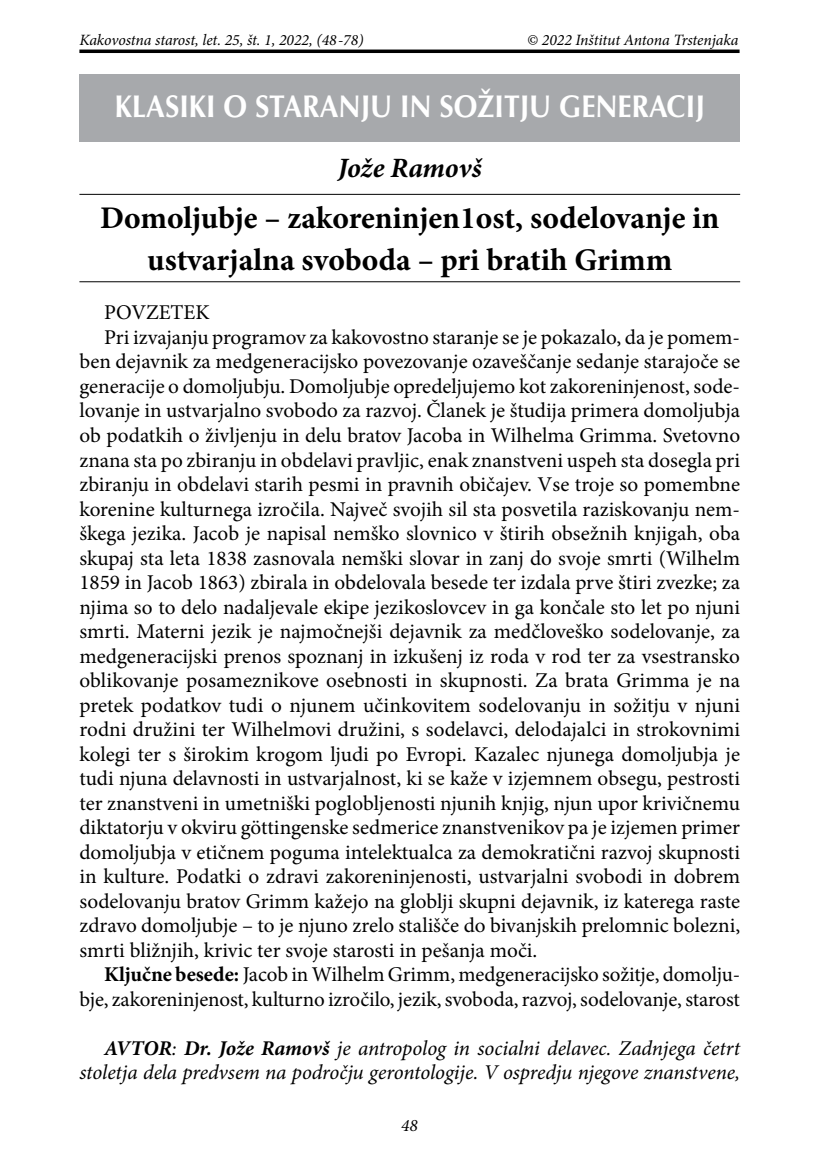
<style>
.page{position:relative;width:819px;height:1166px;background:#fff}
.page>*{position:absolute;margin:0;border:0;box-sizing:border-box;transform-origin:0 0}
.t1{font:700 31.5px/42px "Minion Pro";color:#000;text-align:center}
.t2{font:700 31.5px "Optima LTCYR";color:#fff;scale:.9 1}
.t3{font:italic 700 28px "Minion Pro";letter-spacing:-.005em;color:#000}
.t4{font:21px "Minion Pro";color:#000}
.t5{font:italic 21px/24.5px "Minion Pro";letter-spacing:-.005em;color:#000;text-align:right}
.t6{font:italic 17.5px "Minion Pro";color:#000}
.t7{font:italic 15.75px "Minion Pro";letter-spacing:-.01em;color:#000}
.s1{font-weight:700}
</style>
<div class="page">
<hr style="left:79px;top:50px;width:660px;height:3px;background:#000">
<div style="left:79px;top:74px;width:660px;height:68px;background:#a7a9ac"></div>
<hr style="left:79px;top:194px;width:661px;height:1px;background:#000">
<hr style="left:79px;top:281px;width:661px;height:1px;background:#000">
<p class="t7" style="left:79px;top:29px;width:285px">Kakovostna starost, let. 25, št. 1, 2022, (48-78)</p>
<p class="t7" style="left:527px;top:29px;width:212px">© 2022 Inštitut Antona Trstenjaka</p>
<h1 class="t2" style="left:115px;top:86px;width:657px">KLASIKI O STARANJU IN SOŽITJU GENERACIJ</h1>
<h2 class="t3" style="left:338px;top:149px;width:145px">Jože Ramovš</h2>
<h1 class="t1" style="left:100px;top:197px;width:620px">Domoljubje – zakoreninjen1ost, sodelovanje in ustvarjalna svoboda – pri bratih Grimm</h1>
<p class="t4" style="left:104px;top:299px;width:107px">POVZETEK</p>
<p class="t4" style="left:104px;top:323px;width:637px">Pri izvajanju programov za kakovostno staranje se je pokazalo, da je pomem-</p>
<p class="t4" style="left:79px;top:348px;width:662px">ben dejavnik za medgeneracijsko povezovanje ozaveščanje sedanje starajoče se</p>
<p class="t4" style="left:79px;top:372px;width:662px">generacije o domoljubju. Domoljubje opredeljujemo kot zakoreninjenost, sode-</p>
<p class="t4" style="left:79px;top:397px;width:662px">lovanje in ustvarjalno svobodo za razvoj. Članek je študija primera domoljubja</p>
<p class="t4" style="left:79px;top:421px;width:662px">ob podatkih o življenju in delu bratov Jacoba in Wilhelma Grimma. Svetovno</p>
<p class="t4" style="left:79px;top:446px;width:662px">znana sta po zbiranju in obdelavi pravljic, enak znanstveni uspeh sta dosegla pri</p>
<p class="t4" style="left:79px;top:470px;width:662px">zbiranju in obdelavi starih pesmi in pravnih običajev. Vse troje so pomembne</p>
<p class="t4" style="left:79px;top:495px;width:662px">korenine kulturnega izročila. Največ svojih sil sta posvetila raziskovanju nem-</p>
<p class="t4" style="left:79px;top:519px;width:662px">škega jezika. Jacob je napisal nemško slovnico v štirih obsežnih knjigah, oba</p>
<p class="t4" style="left:79px;top:544px;width:662px">skupaj sta leta 1838 zasnovala nemški slovar in zanj do svoje smrti (Wilhelm</p>
<p class="t4" style="left:79px;top:568px;width:662px">1859 in Jacob 1863) zbirala in obdelovala besede ter izdala prve štiri zvezke; za</p>
<p class="t4" style="left:79px;top:593px;width:662px">njima so to delo nadaljevale ekipe jezikoslovcev in ga končale sto let po njuni</p>
<p class="t4" style="left:79px;top:617px;width:662px">smrti. Materni jezik je najmočnejši dejavnik za medčloveško sodelovanje, za</p>
<p class="t4" style="left:79px;top:642px;width:662px">medgeneracijski prenos spoznanj in izkušenj iz roda v rod ter za vsestransko</p>
<p class="t4" style="left:79px;top:666px;width:662px">oblikovanje posameznikove osebnosti in skupnosti. Za brata Grimma je na</p>
<p class="t4" style="left:79px;top:691px;width:662px">pretek podatkov tudi o njunem učinkovitem sodelovanju in sožitju v njuni</p>
<p class="t4" style="left:79px;top:715px;width:662px">rodni družini ter Wilhelmovi družini, s sodelavci, delodajalci in strokovnimi</p>
<p class="t4" style="left:79px;top:740px;width:662px">kolegi ter s širokim krogom ljudi po Evropi. Kazalec njunega domoljubja je</p>
<p class="t4" style="left:79px;top:764px;width:662px">tudi njuna delavnosti in ustvarjalnost, ki se kaže v izjemnem obsegu, pestrosti</p>
<p class="t4" style="left:79px;top:789px;width:662px">ter znanstveni in umetniški poglobljenosti njunih knjig, njun upor krivičnemu</p>
<p class="t4" style="left:79px;top:813px;width:662px">diktatorju v okviru göttingenske sedmerice znanstvenikov pa je izjemen primer</p>
<p class="t4" style="left:79px;top:838px;width:662px">domoljubja v etičnem poguma intelektualca za demokratični razvoj skupnosti</p>
<p class="t4" style="left:79px;top:862px;width:662px">in kulture. Podatki o zdravi zakoreninjenosti, ustvarjalni svobodi in dobrem</p>
<p class="t4" style="left:79px;top:887px;width:662px">sodelovanju bratov Grimm kažejo na globlji skupni dejavnik, iz katerega raste</p>
<p class="t4" style="left:79px;top:911px;width:662px">zdravo domoljubje – to je njuno zrelo stališče do bivanjskih prelomnic bolezni,</p>
<p class="t4" style="left:79px;top:936px;width:459px">smrti bližnjih, krivic ter svoje starosti in pešanja moči.</p>
<p class="t4" style="left:104px;top:960px;width:637px"><span class="s1">Ključne besede:</span> Jacob in Wilhelm Grimm, medgeneracijsko sožitje, domolju-</p>
<p class="t4" style="left:79px;top:985px;width:662px">bje, zakoreninjenost, kulturno izročilo, jezik, svoboda, razvoj, sodelovanje, starost</p>
<p class="t5" style="left:79px;top:1035px;width:662px"><span class="s1">AVTOR</span>: <span class="s1">Dr. Jože Ramovš</span> je antropolog in socialni delavec. Zadnjega četrt stoletja dela predvsem na področju gerontologije. V ospredju njegove znanstvene,</p>
<p class="t6" style="left:401px;top:1113px;width:18px">48</p>
</div>
